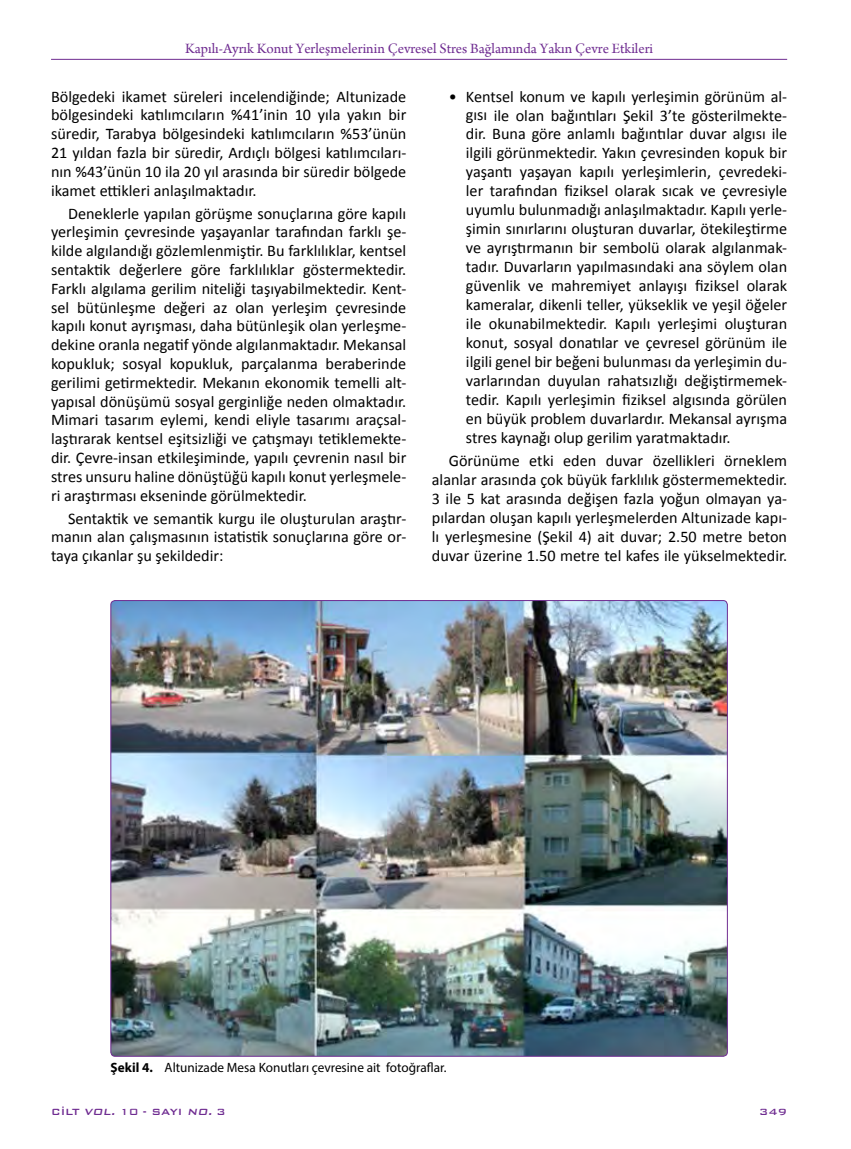
<style>
.page{position:relative;width:851px;height:1149px;background:#fff}
.page>*{position:absolute;margin:0;border:0;box-sizing:border-box;transform-origin:0 0}
.t1{font:16.2px/18.9px "Calibri";color:#000;text-align:justify}
.t2{font:15px "Arno Pro";color:#6f2c91}
.t3{font:13.5px "Myriad Pro";color:#000}
.t4{font:500 12px "Bank Gothic BT";color:#6f2c91}
.s1{font-weight:700}
.s2{font-style:italic}
</style>
<div class="page">
<hr style="left:51px;top:59px;width:736px;height:1px;background:#6f2c91">
<img style="left:111px;top:600px;width:616px;height:455px">
<p class="t2" style="left:185px;top:40px;width:469px">Kapılı-Ayrık Konut Yerleşmelerinin Çevresel Stres Bağlamında Yakın Çevre Etkileri</p>
<p class="t1" style="left:51px;top:86px;width:357px">Bölgedeki ikamet süreleri incelendiğinde; Altunizade bölgesindeki katılımcıların %41’inin 10 yıla yakın bir süredir, Tarabya bölgesindeki katılımcıların %53’ünün 21 yıldan fazla bir süredir, Ardıçlı bölgesi katılımcıları&shy;nın %43’ünün 10 ila 20 yıl arasında bir süredir bölgede ikamet ettikleri anlaşılmaktadır.</p>
<p class="t1" style="left:51px;top:203px;width:357px;text-indent:17px">Deneklerle yapılan görüşme sonuçlarına göre kapılı yerleşimin çevresinde yaşayanlar tarafından farklı şe&shy;kilde algılandığı gözlemlenmiştir. Bu farklılıklar, kentsel sentaktik değerlere göre farklılıklar göstermektedir.<br>Farklı algılama gerilim niteliği taşıyabilmektedir. Kent&shy;sel bütünleşme değeri az olan yerleşim çevresinde kapılı konut ayrışması, daha bütünleşik olan yerleşme&shy;dekine oranla negatif yönde algılanmaktadır. Mekansal kopukluk; sosyal kopukluk, parçalanma beraberinde gerilimi getirmektedir. Mekanın ekonomik temelli alt&shy;yapısal dönüşümü sosyal gerginliğe neden olmaktadır.<br>Mimari tasarım eylemi, kendi eliyle tasarımı araçsal&shy;laştırarak kentsel eşitsizliği ve çatışmayı tetiklemekte&shy;dir. Çevre-insan etkileşiminde, yapılı çevrenin nasıl bir stres unsuru haline dönüştüğü kapılı konut yerleşmele&shy;ri araştırması ekseninde görülmektedir.</p>
<p class="t1" style="left:51px;top:508px;width:357px;text-indent:17px">Sentaktik ve semantik kurgu ile oluşturulan araştır&shy;manın alan çalışmasının istatistik sonuçlarına göre or&shy;taya çıkanlar şu şekildedir:</p>
<p class="t1" style="left:466px;top:86px;width:323px;text-indent:-17px">• Kentsel konum ve kapılı yerleşimin görünüm al&shy;gısı ile olan bağıntıları Şekil 3’te gösterilmekte&shy;dir. Buna göre anlamlı bağıntılar duvar algısı ile ilgili görünmektedir. Yakın çevresinden kopuk bir yaşantı yaşayan kapılı yerleşimlerin, çevredeki&shy;ler tarafından fiziksel olarak sıcak ve çevresiyle uyumlu bulunmadığı anlaşılmaktadır. Kapılı yerle&shy;şimin sınırlarını oluşturan duvarlar, ötekileştirme ve ayrıştırmanın bir sembolü olarak algılanmak&shy;tadır. Duvarların yapılmasındaki ana söylem olan güvenlik ve mahremiyet anlayışı fiziksel olarak kameralar, dikenli teller, yükseklik ve yeşil öğeler ile okunabilmektedir. Kapılı yerleşimi oluşturan konut, sosyal donatılar ve çevresel görünüm ile ilgili genel bir beğeni bulunması da yerleşimin du&shy;varlarından duyulan rahatsızlığı değiştirmemek&shy;tedir. Kapılı yerleşimin fiziksel algısında görülen en büyük problem duvarlardır. Mekansal ayrışma stres kaynağı olup gerilim yaratmaktadır.</p>
<p class="t1" style="left:432px;top:450px;width:357px;text-indent:17px">Görünüme etki eden duvar özellikleri örneklem alanlar arasında çok büyük farklılık göstermemektedir.<br>3 ile 5 kat arasında değişen fazla yoğun olmayan ya&shy;pılardan oluşan kapılı yerleşmelerden Altunizade kapı&shy;lı yerleşmesine (Şekil 4) ait duvar; 2.50 metre beton duvar üzerine 1.50 metre tel kafes ile yükselmektedir.</p>
<p class="t3" style="left:111px;top:1059px;width:337px"><span class="s1">Şekil 4.</span> Altunizade Mesa Konutları çevresine ait fotoğraflar.</p>
<p class="t4" style="left:51px;top:1104px;width:176px">CİLT <span class="s2">VOL.</span> 10 - SAYI <span class="s2">NO.</span> 3</p>
<p class="t4" style="left:759px;top:1104px;width:29px">349</p>
</div>
